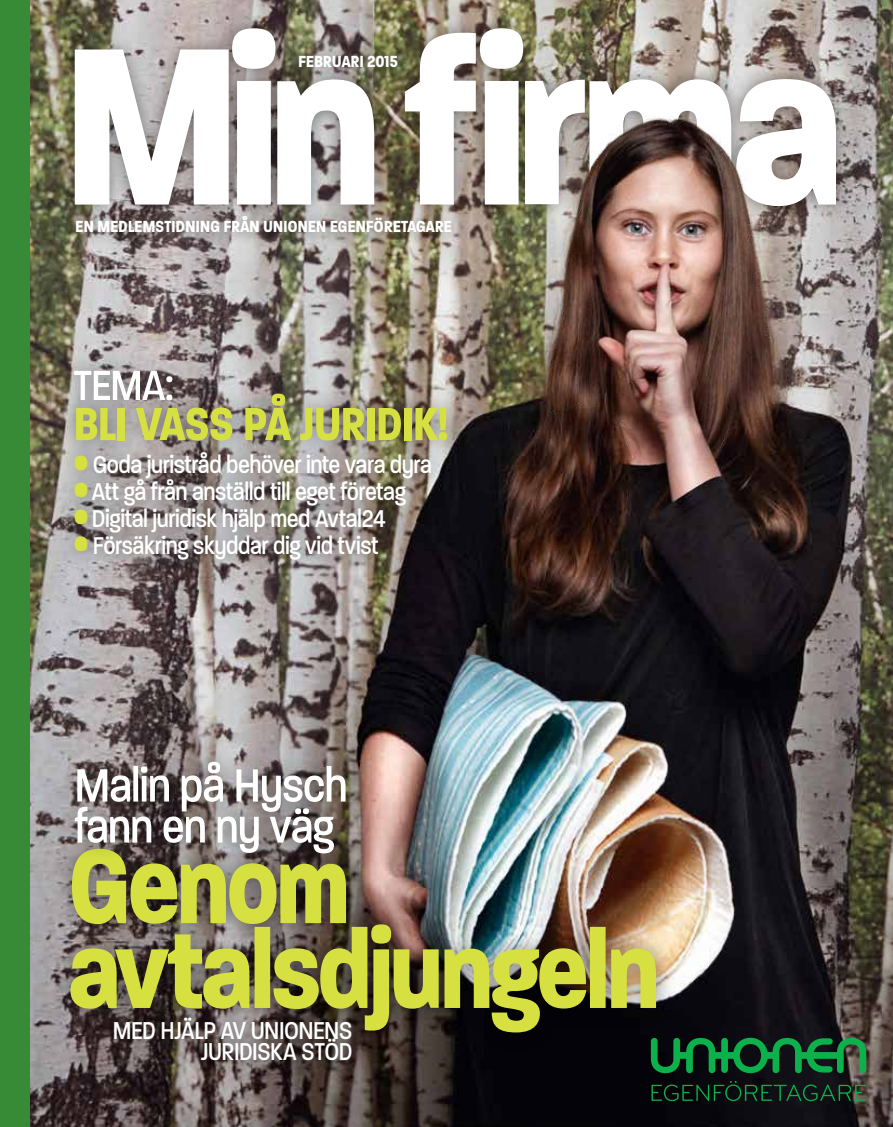
<style>
.page{position:relative;width:893px;height:1127px;background:#fff}
.page>*{position:absolute;margin:0;border:0;box-sizing:border-box;transform-origin:0 0}
.t1{font:700 302.25px "Paralucent Condensed";letter-spacing:-.035em;color:#fff}
.t2{font:700 143.4px "Paralucent Condensed";letter-spacing:-.025em;color:#d6e040}
.t3{font:62.85px "Paralucent Condensed";letter-spacing:-.01em;color:#fff}
.t4{font:700 62.85px "Paralucent Condensed";letter-spacing:-.015em;color:#d6e040}
.t5{font:57px "Paralucent Condensed";color:#fff}
.t6{font:33px "Paralucent Condensed";letter-spacing:-.01em;color:#fff}
.t7{font:32.85px "Paralucent Condensed";letter-spacing:-.01em;color:#fff}
.t8{font:700 21.75px "Paralucent Condensed";color:#fff}
.s1{font-size:27.75px;color:#d6e040}
</style>
<div class="page">
<img style="left:30px;top:0;width:863px;height:1127px">
<div style="left:0;top:0;width:30px;height:1127px;background:#378b36"></div>
<svg style="left:651px;top:1038px;width:215px;height:35px;background:#115e30"></svg>
<svg style="left:651px;top:1081px;width:215px;height:20px;background:#0f2c1d"></svg>
<div style="left:59px;top:14px;width:793px;height:207px;background:#000;opacity:.45"></div>
<div style="left:284px;top:40px;width:128px;height:43px;background:#000;opacity:.45"></div>
<div style="left:61px;top:202px;width:405px;height:46px;background:#000;opacity:.45"></div>
<div style="left:51px;top:829px;width:625px;height:223px;background:#000;opacity:.45"></div>
<div style="left:57px;top:743px;width:308px;height:128px;background:#000;opacity:.45"></div>
<div style="left:56px;top:351px;width:409px;height:227px;background:#000;opacity:.45"></div>
<img style="left:541px;top:109px;width:246px;height:412px">
<div style="left:99px;top:1003px;width:268px;height:72px;background:#000;opacity:.45"></div>
<h1 class="t1" style="left:65px;top:-37px;width:782px">Min firma</h1>
<p class="t8" style="left:299px;top:50px;width:101px">FEBRUARI 2015</p>
<p class="t8" style="left:76px;top:215px;width:378px">EN MEDLEMSTIDNING FRÅN UNIONEN EGENFÖRETAGARE</p>
<h3 class="t5" style="left:74px;top:354px;width:101px">TEMA:</h3>
<h3 class="t4" style="left:74px;top:390px;width:376px">BLI VASS PÅ JURIDIK!</h3>
<p class="t7" style="left:74px;top:446px;width:360px"><span class="s1">•</span> Goda juristråd behöver inte vara dyra</p>
<p class="t7" style="left:74px;top:473px;width:334px"><span class="s1">•</span> Att gå från anställd till eget företag</p>
<p class="t7" style="left:74px;top:500px;width:313px"><span class="s1">•</span> Digital juridisk hjälp med Avtal24</p>
<p class="t7" style="left:74px;top:527px;width:306px"><span class="s1">•</span> Försäkring skyddar dig vid tvist</p>
<h3 class="t3" style="left:75px;top:751px;width:274px">Malin på Hysch</h3>
<h3 class="t3" style="left:75px;top:792px;width:261px">fann en ny väg</h3>
<h2 class="t2" style="left:69px;top:808px;width:284px">Genom</h2>
<h2 class="t2" style="left:69px;top:893px;width:594px">avtalsdjungeln</h2>
<p class="t6" style="left:113px;top:1013px;width:241px">MED HJÄLP AV UNIONENS</p>
<p class="t6" style="left:201px;top:1034px;width:153px">JURIDISKA STÖD</p>
</div>
